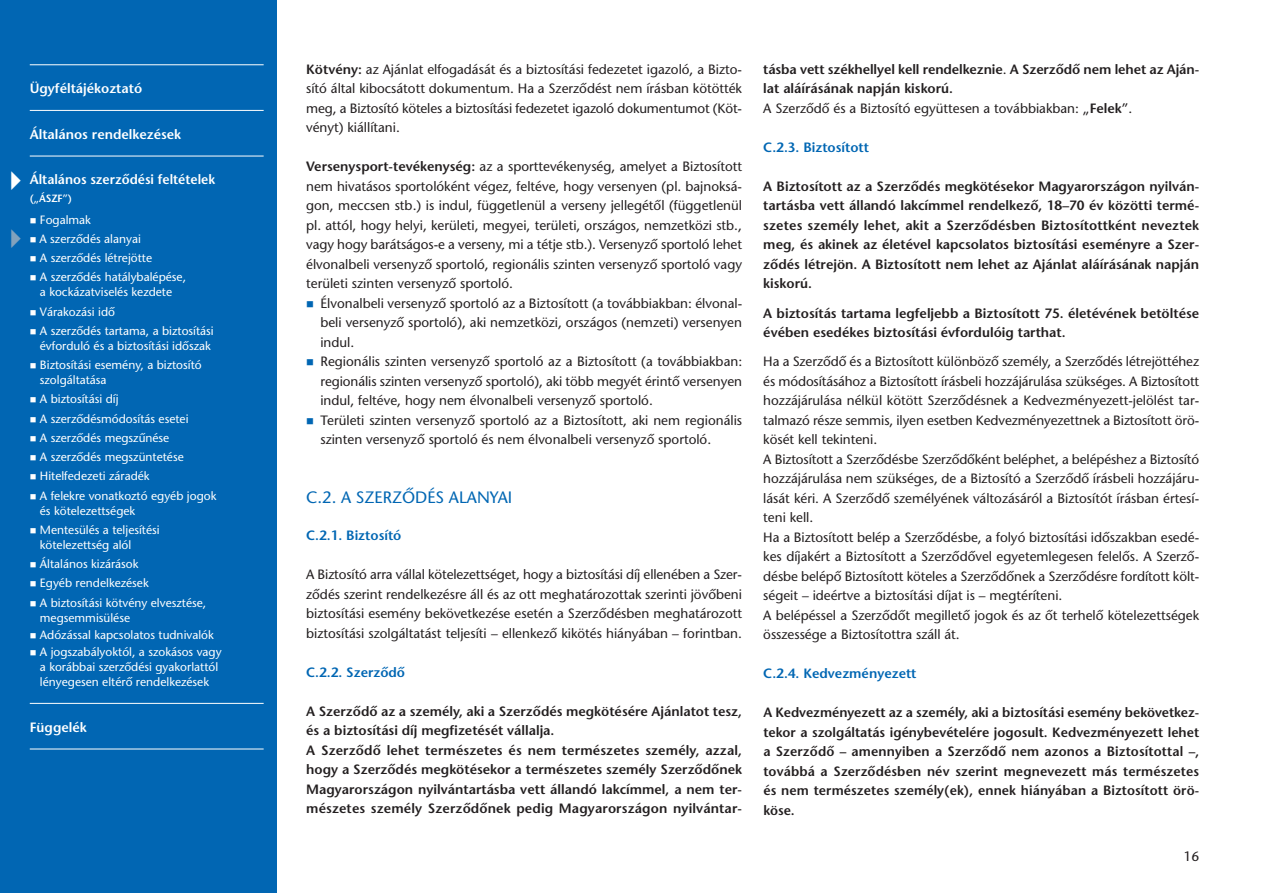
<style>
.page{position:relative;width:1263px;height:893px;background:#fff}
.page>*{position:absolute;margin:0;border:0;box-sizing:border-box;transform-origin:0 0}
.t1{font:16.5px "ITC Stone Sans M";color:#0166b3}
.t2{font:13.5px/19.5px "ITC Stone Sans M";color:#231f20;text-align:justify}
.t3{font:13.5px/19.5px "ITC Stone Sans M Semi";color:#231f20}
.t4{font:13.5px "ITC Stone Sans M Semi";color:#fff}
.t5{font:13.5px "ITC Stone Sans M Semi";color:#0166b3}
.t6{font:12px/15px "ITC Stone Sans M";color:#fff}
.t7{font:10.5px "ITC Stone Sans M Semi";color:#fff}
.s1{font-family:"ITC Stone Sans M Semi"}
.s2{color:#0166b3}
.s3{font-family:"ITC Stone Sans M"}
</style>
<div class="page">
<div style="left:0;top:0;width:276px;height:893px;background:#0166b3"></div>
<hr style="left:30px;top:64px;width:234px;height:1px;background:#fff">
<hr style="left:30px;top:110px;width:234px;height:1px;background:#fff">
<hr style="left:30px;top:156px;width:234px;height:1px;background:#fff">
<hr style="left:30px;top:703px;width:234px;height:1px;background:#fff">
<hr style="left:30px;top:749px;width:234px;height:1px;background:#fff">
<p class="t4" style="left:30px;top:83px;width:114px">Ügyféltájékoztató</p>
<p class="t4" style="left:30px;top:129px;width:153px">Általános rendelkezések</p>
<p class="t4" style="left:30px;top:174px;width:187px">Általános szerződési feltételek</p>
<p class="t7" style="left:30px;top:194px;width:44px">(„ÁSZF”)</p>
<p class="t6" style="left:30px;top:213px;width:63px">■ Fogalmak</p>
<p class="t6" style="left:30px;top:232px;width:113px">■ A szerződés alanyai</p>
<p class="t6" style="left:30px;top:252px;width:124px">■ A szerződés létrejötte</p>
<p class="t6" style="left:30px;top:271px;width:158px;text-align:center">■ A szerződés hatálybalépése, a kockázatviselés kezdete</p>
<p class="t6" style="left:30px;top:305px;width:87px">■ Várakozási idő</p>
<p class="t6" style="left:30px;top:324px;width:186px;text-align:right">■ A szerződés tartama, a biztosítási évforduló és a biztosítási időszak</p>
<p class="t6" style="left:40px;top:359px;width:163px;text-indent:-10px">■ Biztosítási esemény, a biztosító szolgáltatása</p>
<p class="t6" style="left:30px;top:393px;width:90px">■ A biztosítási díj</p>
<p class="t6" style="left:30px;top:412px;width:160px">■ A szerződésmódosítás esetei</p>
<p class="t6" style="left:30px;top:431px;width:141px">■ A szerződés megszűnése</p>
<p class="t6" style="left:30px;top:451px;width:155px">■ A szerződés megszüntetése</p>
<p class="t6" style="left:30px;top:470px;width:121px">■ Hitelfedezeti záradék</p>
<p class="t6" style="left:40px;top:489px;width:178px;text-indent:-10px">■ A felekre vonatkoztó egyéb jogok és kötelezettségek</p>
<p class="t6" style="left:40px;top:523px;width:121px;text-indent:-10px">■ Mentesülés a teljesítési kötelezettség alól</p>
<p class="t6" style="left:30px;top:558px;width:110px">■ Általános kizárások</p>
<p class="t6" style="left:30px;top:577px;width:121px">■ Egyéb rendelkezések</p>
<p class="t6" style="left:40px;top:596px;width:168px;text-indent:-10px">■ A biztosítási kötvény elvesztése, megsemmisülése</p>
<p class="t6" style="left:30px;top:628px;width:186px">■ Adózással kapcsolatos tudnivalók</p>
<p class="t6" style="left:30px;top:645px;width:193px;text-align:center">■ A jogszabályoktól, a szokásos vagy a korábbai szerződési gyakorlattól lényegesen eltérő rendelkezések</p>
<p class="t4" style="left:30px;top:722px;width:58px">Függelék</p>
<p class="t2" style="left:306px;top:61px;width:437px"><span class="s1">Kötvény:</span> az Ajánlat elfogadását és a biztosítási fedezetet igazoló, a Bizto&shy;sító által kibocsátott dokumentum. Ha a Szerződést nem írásban kötötték meg, a Biztosító köteles a biztosítási fedezetet igazoló dokumentumot (Köt&shy;vényt) kiállítani.</p>
<p class="t2" style="left:306px;top:158px;width:437px"><span class="s1">Versenysport-tevékenység:</span> az a sporttevékenység, amelyet a Biztosított nem hivatásos sportolóként végez, feltéve, hogy versenyen (pl. bajnoksá&shy;gon, meccsen stb.) is indul, függetlenül a verseny jellegétől (függetlenül pl. attól, hogy helyi, kerületi, megyei, területi, országos, nemzetközi stb., vagy hogy barátságos-e a verseny, mi a tétje stb.). Versenyző sportoló lehet élvonalbeli versenyző sportoló, regionális szinten versenyző sportoló vagy területi szinten versenyző sportoló.</p>
<p class="t2" style="left:320px;top:295px;width:423px;text-indent:-14px"><span class="s2">■</span> Élvonalbeli versenyző sportoló az a Biztosított (a továbbiakban: élvonal&shy;beli versenyző sportoló), aki nemzetközi, országos (nemzeti) versenyen indul.</p>
<p class="t2" style="left:320px;top:353px;width:423px;text-indent:-14px"><span class="s2">■</span> Regionális szinten versenyző sportoló az a Biztosított (a továbbiakban: regionális szinten versenyző sportoló), aki több megyét érintő versenyen indul, feltéve, hogy nem élvonalbeli versenyző sportoló.</p>
<p class="t2" style="left:320px;top:412px;width:423px;text-indent:-14px"><span class="s2">■</span> Területi szinten versenyző sportoló az a Biztosított, aki nem regionális szinten versenyző sportoló és nem élvonalbeli versenyző sportoló.</p>
<p class="t1" style="left:306px;top:491px;width:208px">C.2. A SZERZŐDÉS ALANYAI</p>
<p class="t5" style="left:306px;top:530px;width:97px">C.2.1. Biztosító</p>
<p class="t2" style="left:306px;top:566px;width:437px">A Biztosító arra vállal kötelezettséget, hogy a biztosítási díj ellenében a Szer&shy;ződés szerint rendelkezésre áll és az ott meghatározottak szerinti jövőbeni biztosítási esemény bekövetkezése esetén a Szerződésben meghatározott biztosítási szolgáltatást teljesíti – ellenkező kikötés hiányában – forintban.</p>
<p class="t5" style="left:306px;top:667px;width:100px">C.2.2. Szerződő</p>
<p class="t3" style="left:306px;top:703px;width:437px">A Szerződő az a személy, aki a Szerződés megkötésére Ajánlatot tesz, és a biztosítási díj megfizetését vállalja.</p>
<p class="t3" style="left:306px;top:742px;width:437px;text-align:justify">A Szerződő lehet természetes és nem természetes személy, azzal, hogy a Szerződés megkötésekor a természetes személy Szerződőnek Magyarországon nyilvántartásba vett állandó lakcímmel, a nem ter&shy;mészetes személy Szerződőnek pedig Magyarországon nyilvántar-</p>
<p class="t3" style="left:763px;top:61px;width:437px">tásba vett székhellyel kell rendelkeznie<span class="s3">.</span> A Szerződő nem lehet az Aján&shy;lat aláírásának napján kiskorú.</p>
<p class="t2" style="left:763px;top:100px;width:371px">A Szerződő és a Biztosító együttesen a továbbiakban: „<span class="s1">Felek</span>”.</p>
<p class="t5" style="left:763px;top:142px;width:107px">C.2.3. Biztosított</p>
<p class="t3" style="left:763px;top:178px;width:437px;text-align:justify">A Biztosított az a Szerződés megkötésekor Magyarországon nyilván&shy;tartásba vett állandó lakcímmel rendelkező, 18–70 év közötti termé&shy;szetes személy lehet, akit a Szerződésben Biztosítottként neveztek meg, és akinek az életével kapcsolatos biztosítási eseményre a Szer&shy;ződés létrejön. A Biztosított nem lehet az Ajánlat aláírásának napján kiskorú.</p>
<p class="t3" style="left:763px;top:305px;width:437px">A biztosítás tartama legfeljebb a Biztosított 75. életévének betöltése évében esedékes biztosítási évfordulóig tarthat.</p>
<p class="t2" style="left:763px;top:353px;width:437px">Ha a Szerződő és a Biztosított különböző személy, a Szerződés létrejöttéhez és módosításához a Biztosított írásbeli hozzájárulása szükséges. A Biztosított hozzájárulása nélkül kötött Szerződésnek a Kedvezményezett-jelölést tar&shy;talmazó része semmis, ilyen esetben Kedvezményezettnek a Biztosított örö&shy;kösét kell tekinteni.</p>
<p class="t2" style="left:763px;top:451px;width:437px">A Biztosított a Szerződésbe Szerződőként beléphet, a belépéshez a Biztosító hozzájárulása nem szükséges, de a Biztosító a Szerződő írásbeli hozzájáru&shy;lását kéri. A Szerződő személyének változásáról a Biztosítót írásban értesí&shy;teni kell.</p>
<p class="t2" style="left:763px;top:529px;width:437px">Ha a Biztosított belép a Szerződésbe, a folyó biztosítási időszakban esedé&shy;kes díjakért a Biztosított a Szerződővel egyetemlegesen felelős. A Szerző&shy;désbe belépő Biztosított köteles a Szerződőnek a Szerződésre fordított költ&shy;ségeit – ideértve a biztosítási díjat is – megtéríteni.</p>
<p class="t2" style="left:763px;top:607px;width:437px">A belépéssel a Szerződőt megillető jogok és az őt terhelő kötelezettségek összessége a Biztosítottra száll át.</p>
<p class="t5" style="left:763px;top:668px;width:155px">C.2.4. Kedvezményezett</p>
<p class="t3" style="left:763px;top:704px;width:437px;text-align:justify">A Kedvezményezett az a személy, aki a biztosítási esemény bekövetkez&shy;tekor a szolgáltatás igénybevételére jogosult. Kedvezményezett lehet a Szerződő – amennyiben a Szerződő nem azonos a Biztosítottal –, továbbá a Szerződésben név szerint megnevezett más természetes és nem természetes személy(ek), ennek hiányában a Biztosított örö&shy;köse.</p>
<p class="t2" style="left:1184px;top:847px;width:17px">16</p>
</div>
